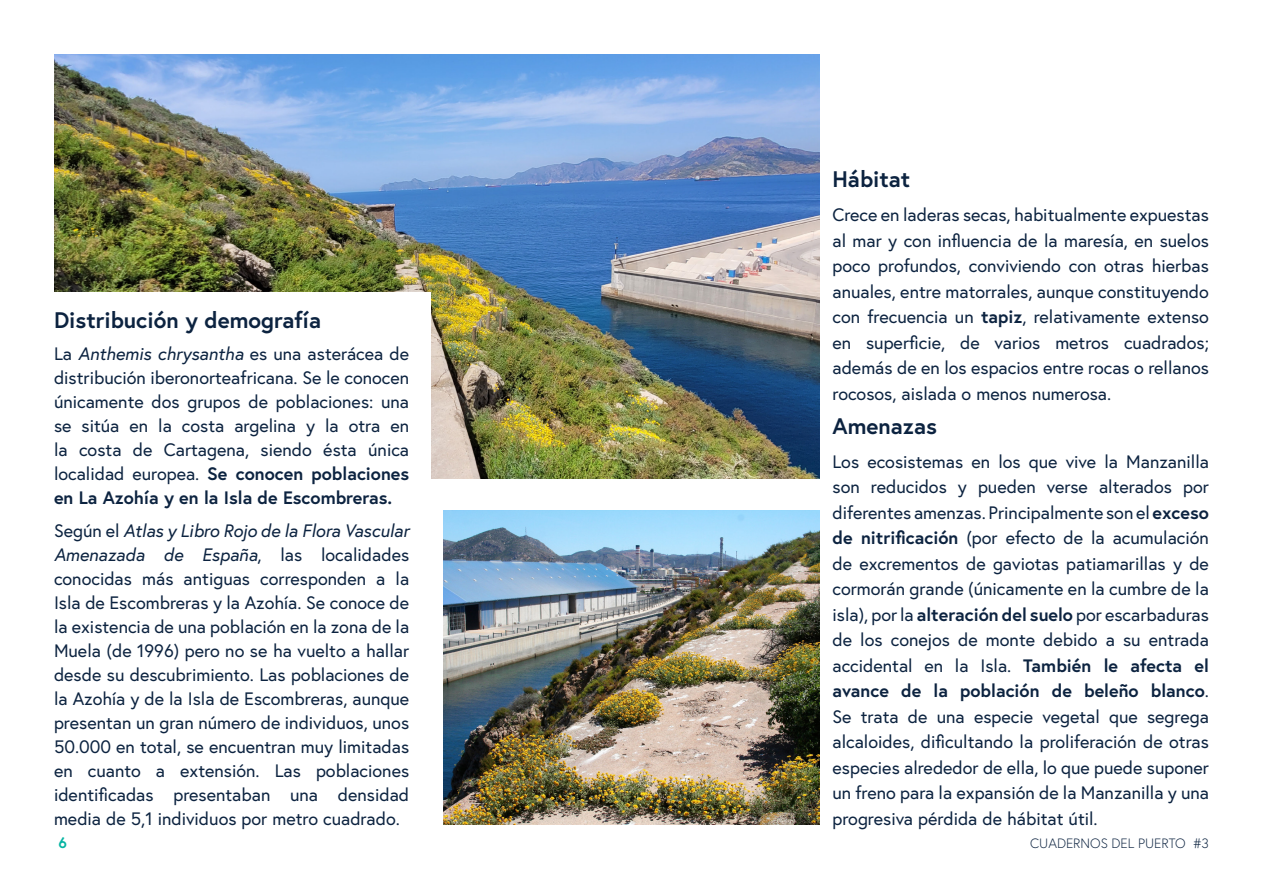
<style>
.page{position:relative;width:1263px;height:893px;background:#fff}
.page>*{position:absolute;margin:0;border:0;box-sizing:border-box;transform-origin:0 0}
.t1{font:700 22.5px "Europa";color:#0c2340}
.t2{font:18px/25.5px "Europa";color:#0c2340;text-align:justify}
.t3{font:700 15px "Europa";color:#05b4a2}
.t4{font:300 13.5px "Europa";color:#0c2340}
.s1{font-style:italic}
.s2{font-weight:700}
</style>
<div class="page">
<img style="left:54px;top:54px;width:766px;height:424px">
<img style="left:443px;top:510px;width:377px;height:315px">
<div style="left:54px;top:292px;width:376px;height:533px;background:#fff"></div>
<p class="t1" style="left:54px;top:305px;width:269px">Distribución y demografía</p>
<p class="t2" style="left:54px;top:342px;width:357px;line-height:24px">La <span class="s1">Anthemis chrysantha</span> es una asterácea de distribución iberonorteafricana. Se le conocen únicamente dos grupos de poblaciones: una se sitúa en la costa argelina y la otra en la costa de Cartagena, siendo ésta única localidad europea. <span class="s2">Se conocen poblaciones en La Azohía y en la Isla de Escombreras.</span></p>
<p class="t2" style="left:54px;top:518px;width:357px;line-height:24px">Según el <span class="s1">Atlas y Libro Rojo de la Flora Vascular Amenazada de España</span>, las localidades conocidas más antiguas corresponden a la Isla de Escombreras y la Azohía. Se conoce de la existencia de una población en la zona de la Muela (de 1996) pero no se ha vuelto a hallar desde su descubrimiento. Las poblaciones de la Azohía y de la Isla de Escombreras, aunque presentan un gran número de individuos, unos 50.000 en total, se encuentran muy limitadas en cuanto a extensión. Las poblaciones identificadas presentaban una densidad media de 5,1 individuos por metro cuadrado.</p>
<p class="t1" style="left:832px;top:164px;width:79px">Hábitat</p>
<p class="t2" style="left:832px;top:202px;width:378px">Crece en laderas secas, habitualmente expuestas al mar y con influencia de la maresía, en suelos poco profundos, conviviendo con otras hierbas anuales, entre matorrales, aunque constituyendo con frecuencia un <span class="s2">tapiz</span>, relativamente extenso en superficie, de varios metros cuadrados; además de en los espacios entre rocas o rellanos rocosos, aislada o menos numerosa.</p>
<p class="t1" style="left:832px;top:411px;width:106px">Amenazas</p>
<p class="t2" style="left:832px;top:448px;width:378px">Los ecosistemas en los que vive la Manzanilla son reducidos y pueden verse alterados por diferentes amenzas. Principalmente son el <span class="s2">exceso de nitrificación</span> (por efecto de la acumulación de excrementos de gaviotas patiamarillas y de cormorán grande (únicamente en la cumbre de la isla), por la <span class="s2">alteración del suelo</span> por escarbaduras de los conejos de monte debido a su entrada accidental en la Isla. <span class="s2">También le afecta el avance de la población de beleño blanco</span>.<br>Se trata de una especie vegetal que segrega alcaloides, dificultando la proliferación de otras especies alrededor de ella, lo que puede suponer un freno para la expansión de la Manzanilla y una progresiva pérdida de hábitat útil.</p>
<p class="t3" style="left:58px;top:833px;width:10px">6</p>
<p class="t4" style="left:1030px;top:834px;width:180px">CUADERNOS DEL PUERTO #3</p>
</div>
